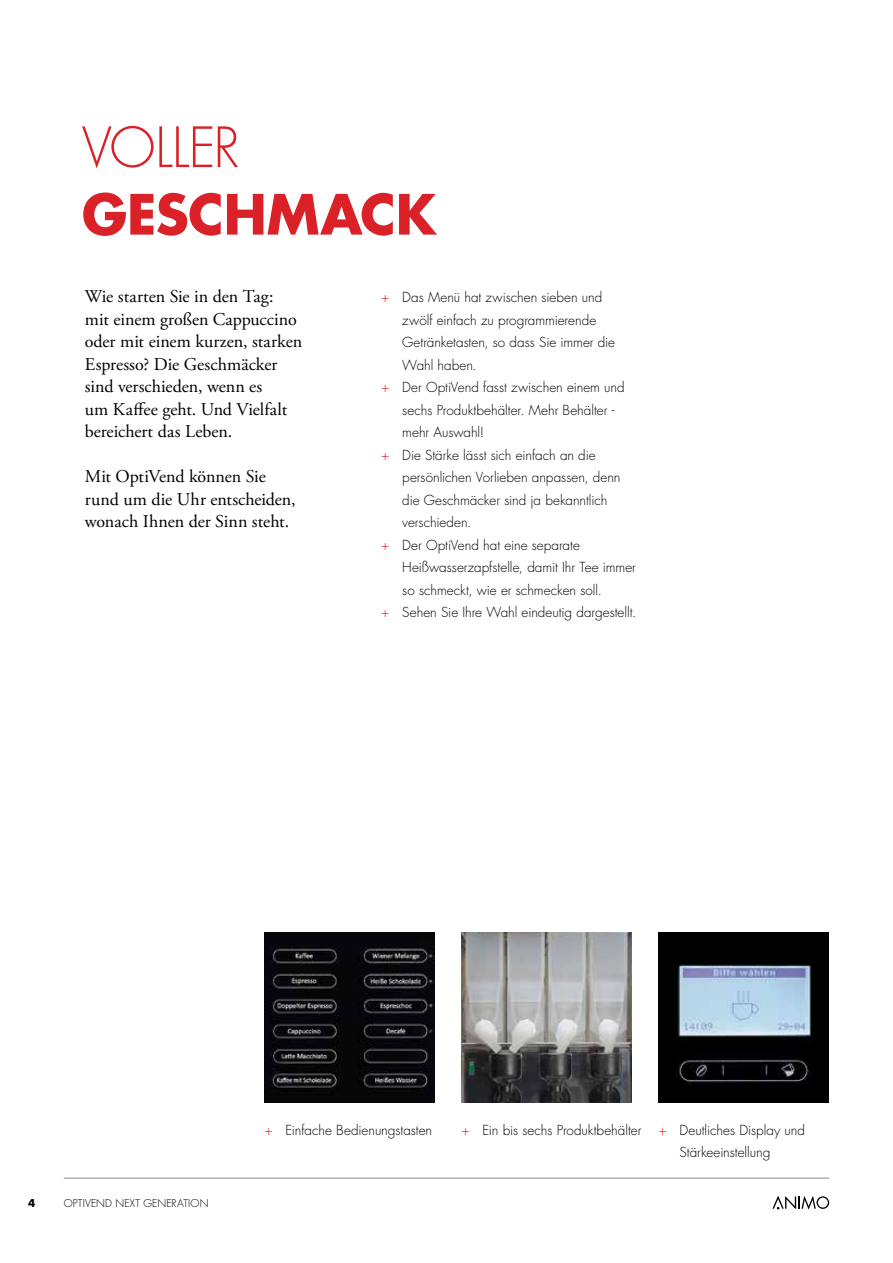
<style>
.page{position:relative;width:893px;height:1263px;background:#fff}
.page>*{position:absolute;margin:0;border:0;box-sizing:border-box;transform-origin:0 0}
.t1{font:700 54px "Futura Std";letter-spacing:-.01em;color:#da2128}
.t2{font:300 54px "Futura Std";letter-spacing:-.015em;color:#da2128}
.t3{font:18px/22.5px "Adobe Garamond Pro";letter-spacing:-.005em;color:#000}
.t4{font:300 13.5px/22.5px "Futura Std";color:#000}
.t5{font:300 10.5px "Futura Std";letter-spacing:.015em;color:#000}
.t6{font:700 10.5px "Futura Std";color:#000}
.s1{color:#da2128}
</style>
<div class="page">
<svg style="left:772px;top:1195px;width:57px;height:14px"></svg>
<hr style="left:64px;top:1178px;width:765px;height:1px;background:#888c86">
<img style="left:461px;top:932px;width:171px;height:170px">
<img style="left:264px;top:932px;width:171px;height:170px">
<img style="left:658px;top:932px;width:171px;height:170px">
<h1 class="t2" style="left:82px;top:115px;width:159px">VOLLER</h1>
<h1 class="t1" style="left:82px;top:178px;width:356px">GESCHMACK</h1>
<h2 class="t3" style="left:85px;top:286px;width:219px">Wie starten Sie in den Tag: mit einem großen Cappuccino oder mit einem kurzen, starken<br>Espresso? Die Geschmäcker sind verschieden, wenn es<br>um Kaffee geht. Und Vielfalt bereichert das Leben.</h2>
<h2 class="t3" style="left:85px;top:466px;width:212px">Mit OptiVend können Sie rund um die Uhr entscheiden, wonach Ihnen der Sinn steht.</h2>
<p class="t4" style="left:381px;top:286px;width:223px"><span class="s1">+</span> Das Menü hat zwischen sieben und</p>
<p class="t4" style="left:402px;top:309px;width:195px">zwölf einfach zu programmierende</p>
<p class="t4" style="left:402px;top:331px;width:214px">Getränketasten, so dass Sie immer die</p>
<p class="t4" style="left:402px;top:354px;width:76px">Wahl haben.</p>
<p class="t4" style="left:381px;top:376px;width:245px"><span class="s1">+</span> Der OptiVend fasst zwischen einem und</p>
<p class="t4" style="left:402px;top:399px;width:213px">sechs Produktbehälter. Mehr Behälter -</p>
<p class="t4" style="left:402px;top:421px;width:83px">mehr Auswahl!</p>
<p class="t4" style="left:381px;top:444px;width:216px"><span class="s1">+</span> Die Stärke lässt sich einfach an die</p>
<p class="t4" style="left:402px;top:466px;width:220px">persönlichen Vorlieben anpassen, denn</p>
<p class="t4" style="left:402px;top:489px;width:207px">die Geschmäcker sind ja bekanntlich</p>
<p class="t4" style="left:402px;top:511px;width:71px">verschieden.</p>
<p class="t4" style="left:381px;top:534px;width:200px"><span class="s1">+</span> Der OptiVend hat eine separate</p>
<p class="t4" style="left:402px;top:556px;width:235px">Heißwasserzapfstelle, damit Ihr Tee immer</p>
<p class="t4" style="left:402px;top:579px;width:201px">so schmeckt, wie er schmecken soll.</p>
<p class="t4" style="left:381px;top:601px;width:256px"><span class="s1">+</span> Sehen Sie Ihre Wahl eindeutig dargestellt.</p>
<p class="t6" style="left:28px;top:1196px;width:9px">4</p>
<p class="t5" style="left:64px;top:1197px;width:146px">OPTIVEND NEXT GENERATION</p>
<p class="t4" style="left:264px;top:1119px;width:169px"><span class="s1">+</span> Einfache Bedienungstasten</p>
<p class="t4" style="left:461px;top:1119px;width:181px"><span class="s1">+</span> Ein bis sechs Produktbehälter</p>
<p class="t4" style="left:680px;top:1119px;width:127px;text-indent:-21px"><span class="s1">+</span> Deutliches Display und<br>Stärkeeinstellung</p>
</div>
